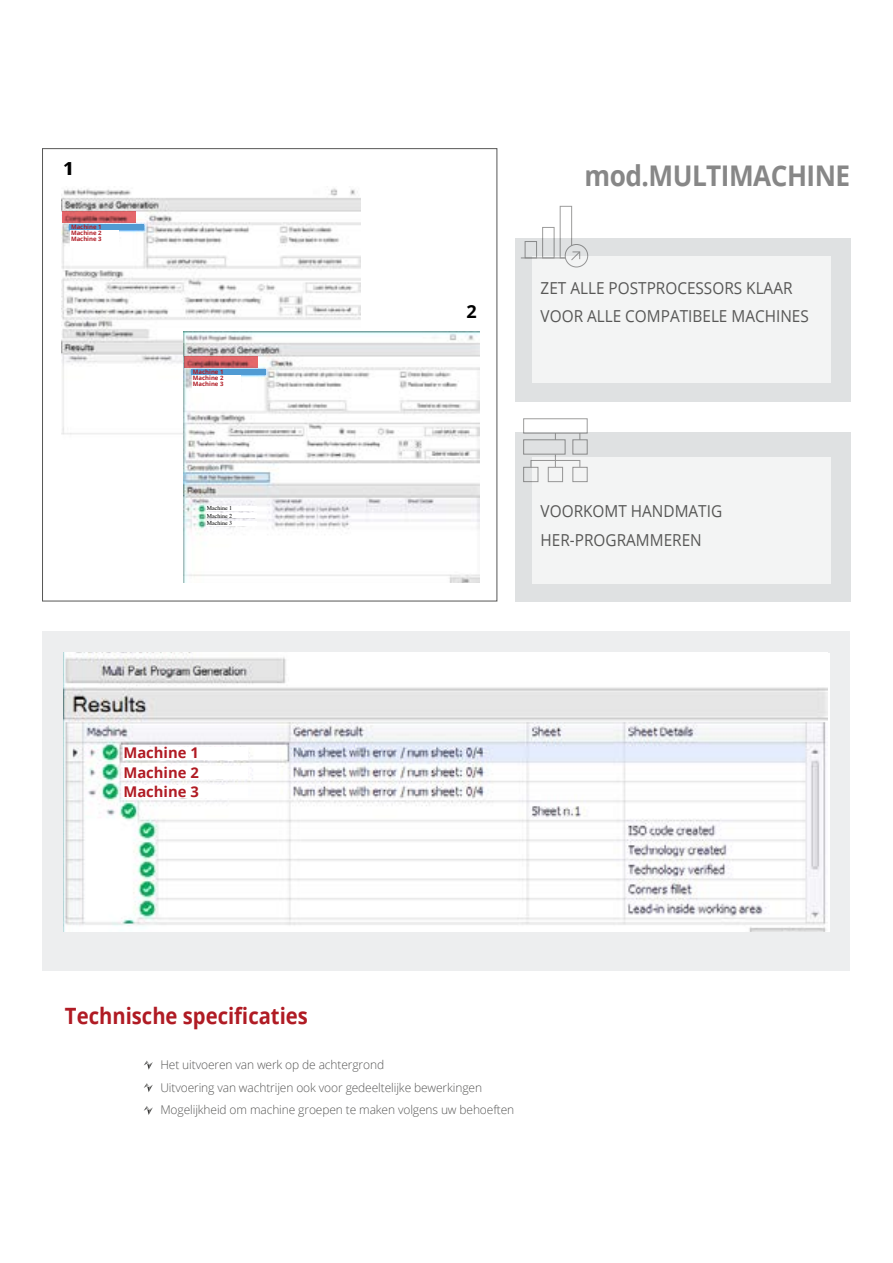
<style>
.page{position:relative;width:893px;height:1263px;background:#fff}
.page>*{position:absolute;margin:0;border:0;box-sizing:border-box;transform-origin:0 0}
.t1{font:700 28.5px "Open Sans";letter-spacing:-.02em;color:#878787;scale:.92 1}
.t2{font:700 22.5px "Open Sans";color:#b01b24;scale:.9 1}
.t3{font:700 18px "Open Sans";color:#000}
.t4{font:16.5px/28.5px "Open Sans";color:#575756;scale:.93 1}
.t5{font:700 14.85px "Open Sans";color:#b01b24}
.t6{font:300 12px/22.5px "Open Sans";letter-spacing:-.01em;color:#575756}
.t7{font:700 6px/6px "Open Sans";color:#b01b24;text-align:justify}
.t8{font:6px "Times";color:#000}
</style>
<div class="page">
<div style="left:42px;top:631px;width:808px;height:340px;background:#edeeef"></div>
<img style="left:63px;top:653px;width:765px;height:278px">
<div style="left:515px;top:238px;width:335px;height:164px;background:#dfe1e2"></div>
<div style="left:515px;top:433px;width:335px;height:169px;background:#dfe1e2"></div>
<div style="left:533px;top:256px;width:298px;height:127px;background:#f3f4f4"></div>
<div style="left:533px;top:457px;width:298px;height:126px;background:#f3f4f4"></div>
<img style="left:61px;top:188px;width:299px;height:247px">
<svg style="left:62px;top:211px;width:74px;height:12px"></svg>
<div style="left:71px;top:224px;width:48px;height:24px;background:#fff"></div>
<div style="left:69px;top:224px;width:75px;height:6px;background:#519bd3"></div>
<img style="left:183px;top:331px;width:297px;height:252px">
<svg style="left:184px;top:356px;width:74px;height:12px"></svg>
<div style="left:193px;top:369px;width:48px;height:23px;background:#fff"></div>
<div style="left:191px;top:369px;width:75px;height:6px;background:#519bd3"></div>
<div style="left:207px;top:513px;width:50px;height:5px;background:#fff"></div>
<div style="left:207px;top:506px;width:50px;height:5px;background:#fff"></div>
<div style="left:207px;top:521px;width:50px;height:5px;background:#fff"></div>
<div style="left:123px;top:767px;width:125px;height:12px;background:#fff"></div>
<div style="left:123px;top:747px;width:125px;height:12px;background:#fff"></div>
<div style="left:123px;top:785px;width:125px;height:13px;background:#fff"></div>
<svg style="left:521px;top:205px;width:68px;height:69px"></svg>
<svg style="left:515px;top:418px;width:81px;height:74px"></svg>
<svg style="left:144px;top:1060px;width:9px;height:10px"></svg>
<svg style="left:144px;top:1083px;width:9px;height:9px"></svg>
<svg style="left:144px;top:1106px;width:9px;height:9px"></svg>
<h3 class="t3" style="left:63px;top:156px;width:12px">1</h3>
<p class="t7" style="left:71px;top:224px;width:32px">Machine 1<br>Machine 2<br>Machine 3</p>
<p class="t7" style="left:193px;top:368px;width:32px">Machine 1<br>Machine 2<br>Machine 3</p>
<p class="t8" style="left:207px;top:503px;width:27px">Machine 1</p>
<p class="t8" style="left:207px;top:518px;width:27px">Machine 3</p>
<p class="t8" style="left:207px;top:510px;width:27px">Machine 2</p>
<p class="t5" style="left:123px;top:742px;width:77px">Machine 1</p>
<p class="t5" style="left:123px;top:781px;width:77px">Machine 3</p>
<p class="t5" style="left:123px;top:762px;width:77px">Machine 2</p>
<h3 class="t3" style="left:466px;top:299px;width:12px">2</h3>
<h1 class="t1" style="left:584px;top:155px;width:290px">mod.MULTIMACHINE</h1>
<h3 class="t4" style="left:541px;top:273px;width:290px">ZET ALLE POSTPROCESSORS KLAAR<br>VOOR ALLE COMPATIBELE MACHINES</h3>
<h3 class="t4" style="left:541px;top:496px;width:197px">VOORKOMT HANDMATIG<br>HER-PROGRAMMEREN</h3>
<h2 class="t2" style="left:65px;top:1000px;width:271px">Technische specificaties</h2>
<p class="t6" style="left:160px;top:1053px;width:355px">Het uitvoeren van werk op de achtergrond<br>Uitvoering van wachtrijen ook voor gedeeltelijke bewerkingen<br>Mogelijkheid om machine groepen te maken volgens uw behoeften</p>
</div>
